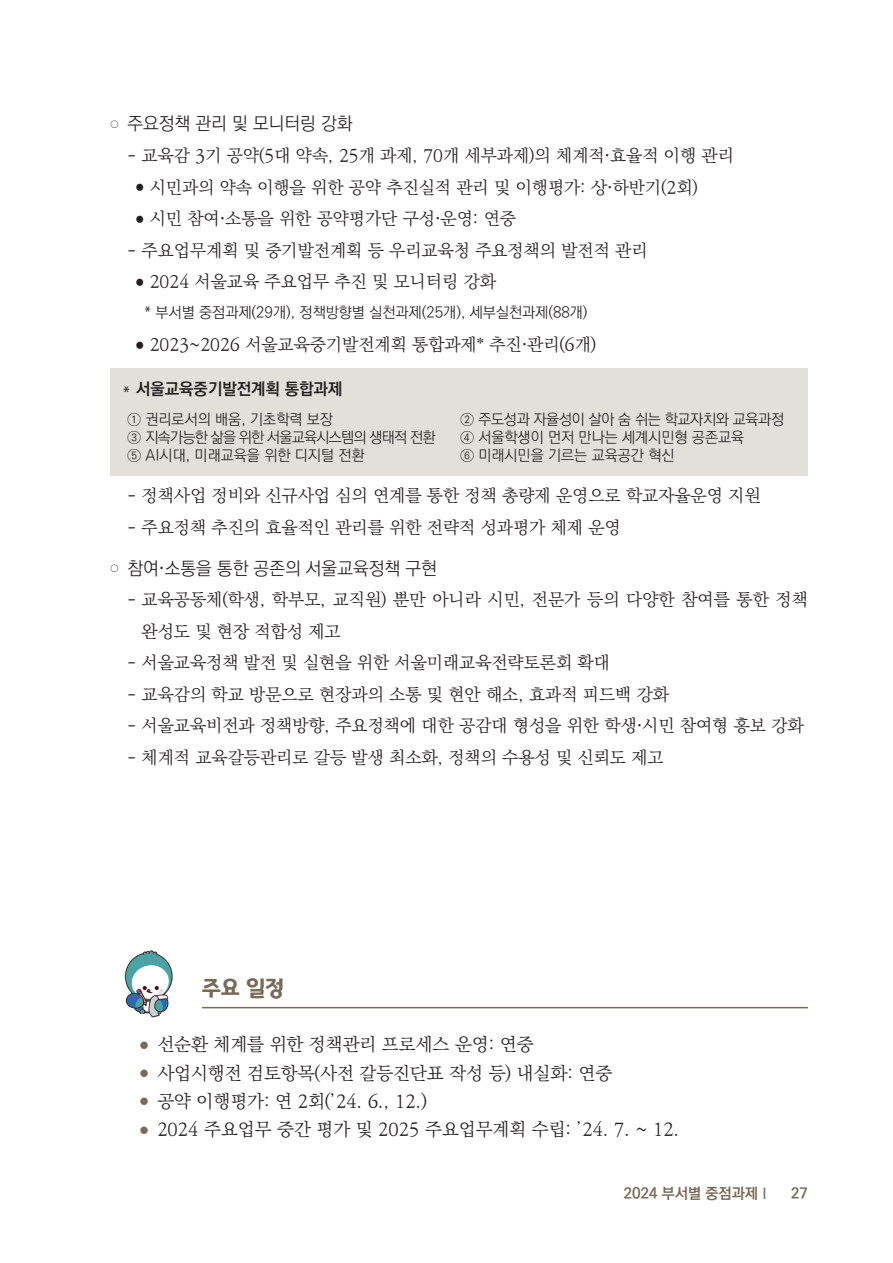
<style>
.page{position:relative;width:893px;height:1263px;background:#fff}
.page>*{position:absolute;margin:0;border:0;box-sizing:border-box;transform-origin:0 0}
.t1{font:22.5px "Gyeonggi Title B";color:#776a56}
.t2{font:300 18px "Ko Pub Batang";color:#231f20}
.t3{font:300 18px "Ko Pub Dotum";color:#231f20}
.t4{font:300 17.25px/31.5px "Ko Pub Batang";color:#231f20}
.t5{font:700 16.5px "Ko Pub Dotum";color:#231f20}
.t6{font:300 15px "Ko Pub Dotum";color:#231f20}
.t7{font:300 15px "Ko Pub Dotum";letter-spacing:-.02em;color:#231f20}
.t8{font:300 15px "Ko Pub Dotum";letter-spacing:-.05em;color:#231f20}
.t9{font:700 15px "Ko Pub Dotum";color:#776a56}
.s1{font-family:"Ko Pub Dotum";font-weight:700}
.s2{font-size:9px}
.s3{font-weight:300}
.s4{font-weight:700}
.s5{font-family:"Ko Pub Dotum";font-size:9px;color:#776a56}
</style>
<div class="page">
<div style="left:111px;top:368px;width:697px;height:107px;background:#e3dfda"></div>
<hr style="left:111px;top:1007px;width:697px;height:1px;background:#776a56">
<div style="left:111px;top:946px;width:91px;height:77px;background:#fff"></div>
<img style="left:124px;top:950px;width:49px;height:68px">
<p class="t3" style="left:111px;top:115px;width:243px"><sup>○</sup> 주요정책 관리 및 모니터링 강화</p>
<p class="t4" style="left:128px;top:141px;width:608px">- 교육감 3기 공약(5대 약속, 25개 과제, 70개 세부과제)의 체계적<span class="s1">·</span>효율적 이행 관리</p>
<p class="t4" style="left:136px;top:172px;width:563px"><span class="s2">●</span> 시민과의 약속 이행을 위한 공약 추진실적 관리 및 이행평가: 상<span class="s1">·</span>하반기(2회)</p>
<p class="t4" style="left:136px;top:204px;width:381px"><span class="s2">●</span> 시민 참여<span class="s1">·</span>소통을 위한 공약평가단 구성<span class="s1">·</span>운영: 연중</p>
<p class="t4" style="left:128px;top:235px;width:521px">- 주요업무계획 및 중기발전계획 등 우리교육청 주요정책의 발전적 관리</p>
<p class="t4" style="left:136px;top:267px;width:362px"><span class="s2">●</span> 2024 서울교육 주요업무 추진 및 모니터링 강화</p>
<p class="t6" style="left:145px;top:305px;width:445px">* 부서별 중점과제(29개), 정책방향별 실천과제(25개), 세부실천과제(88개)</p>
<p class="t4" style="left:136px;top:330px;width:462px"><span class="s2">●</span> 2023~2026 서울교육중기발전계획 통합과제* 추진<span class="s1">·</span>관리(6개)</p>
<p class="t5" style="left:119px;top:380px;width:225px"><span class="s3">＊</span>서울교육중기발전계획 통합과제</p>
<p class="t6" style="left:128px;top:412px;width:207px">① 권리로서의 배움, 기초학력 보장</p>
<p class="t7" style="left:460px;top:412px;width:325px">② 주도성과 자율성이 살아 숨 쉬는 학교자치와 교육과정</p>
<p class="t8" style="left:128px;top:430px;width:309px">③ 지속가능한 삶을 위한 서울교육시스템의 생태적 전환</p>
<p class="t6" style="left:460px;top:430px;width:285px">④ 서울학생이 먼저 만나는 세계시민형 공존교육</p>
<p class="t6" style="left:128px;top:448px;width:239px">⑤ AI시대, 미래교육을 위한 디지털 전환</p>
<p class="t6" style="left:460px;top:448px;width:216px">⑥ 미래시민을 기르는 교육공간 혁신</p>
<p class="t4" style="left:128px;top:481px;width:634px">- 정책사업 정비와 신규사업 심의 연계를 통한 정책 총량제 운영으로 학교자율운영 지원</p>
<p class="t4" style="left:128px;top:512px;width:495px">- 주요정책 추진의 효율적인 관리를 위한 전략적 성과평가 체제 운영</p>
<p class="t3" style="left:111px;top:559px;width:328px"><span class="s2">○</span> 참여<span class="s4">·</span>소통을 통한 공존의 서울교육정책 구현</p>
<p class="t4" style="left:142px;top:585px;width:668px;text-indent:-14px">- 교육공동체(학생, 학부모, 교직원) 뿐만 아니라 시민, 전문가 등의 다양한 참여를 통한 정책 완성도 및 현장 적합성 제고</p>
<p class="t4" style="left:128px;top:648px;width:484px">- 서울교육정책 발전 및 실현을 위한 서울미래교육전략토론회 확대</p>
<p class="t4" style="left:128px;top:679px;width:543px">- 교육감의 학교 방문으로 현장과의 소통 및 현안 해소, 효과적 피드백 강화</p>
<p class="t4" style="left:128px;top:711px;width:678px">- 서울교육비전과 정책방향, 주요정책에 대한 공감대 형성을 위한 학생<span class="s1">·</span>시민 참여형 홍보 강화</p>
<p class="t4" style="left:128px;top:742px;width:538px">- 체계적 교육갈등관리로 갈등 발생 최소화, 정책의 수용성 및 신뢰도 제고</p>
<h1 class="t1" style="left:202px;top:974px;width:84px">주요 일정</h1>
<p class="t2" style="left:140px;top:1036px;width:395px"><sup>●</sup> 선순환 체계를 위한 정책관리 프로세스 운영: 연중</p>
<p class="t2" style="left:140px;top:1064px;width:473px"><sup>●</sup> 사업시행전 검토항목(사전 갈등진단표 작성 등) 내실화: 연중</p>
<p class="t2" style="left:140px;top:1092px;width:288px"><span class="s5">●</span> 공약 이행평가: 연 2회(’24. 6., 12.)</p>
<p class="t2" style="left:140px;top:1120px;width:541px"><span class="s5">●</span> 2024 주요업무 중간 평가 및 2025 주요업무계획 수립: ’24. 7. ~ 12.</p>
<p class="t9" style="left:624px;top:1186px;width:149px">2024 부서별 중점과제Ⅰ</p>
<p class="t9" style="left:791px;top:1186px;width:18px">27</p>
</div>
